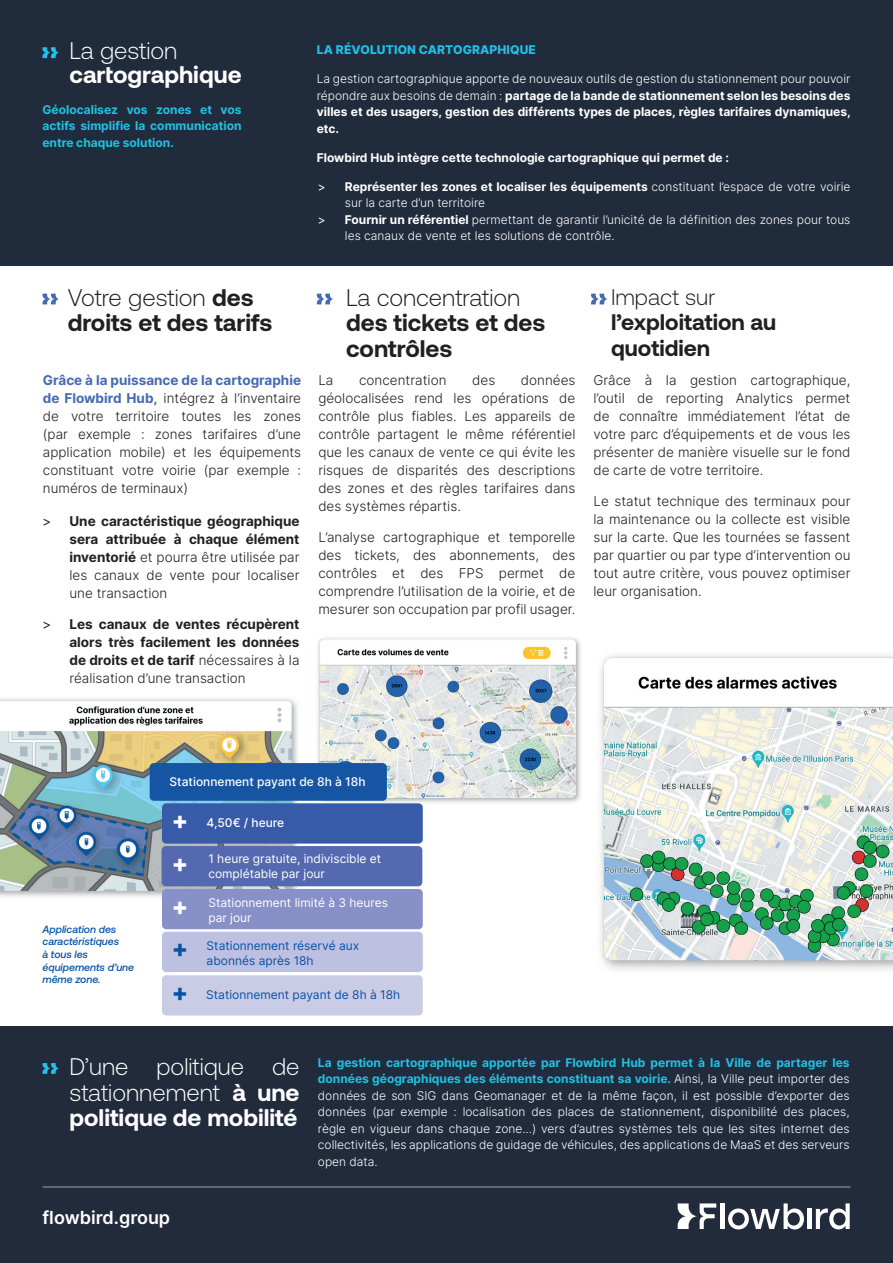
<style>
.page{position:relative;width:893px;height:1263px;background:#fff}
.page>*{position:absolute;margin:0;border:0;box-sizing:border-box;transform-origin:0 0}
.t1{font:300 24px/25.5px "Aeonik";color:#fff;text-align:justify}
.t2{font:700 24px/25.5px "Aeonik";color:#231f20}
.t3{font:300 24px "Aeonik";color:#231f20}
.t4{font:700 24px "Aeonik";color:#fff}
.t5{font:800 24px "Inter";color:#fff}
.t6{font:800 24px/43.5px "Inter";color:#0754a6}
.t7{font:700 22.5px/25.5px "Aeonik";color:#231f20}
.t8{font:300 22.5px "Aeonik";color:#231f20}
.t9{font:600 18px "Inter";color:#fff}
.t10{font:300 13.5px/18px "Inter";color:#231f20;text-align:justify}
.t11{font:700 13.5px/18px "Inter";color:#231f20;text-align:justify}
.t12{font:300 12px/16.5px "Inter";color:#fff;text-align:justify}
.t13{font:700 12px/16.5px "Inter";color:#fff;text-align:justify}
.t14{font:12px/15px "Inter";color:#fff}
.t15{font:700 12px/16.5px "Inter";color:#22c0e5;text-align:justify}
.t16{font:12px/15px "Inter";color:#0754a6}
.t17{font:500 12px "Inter";color:#fff}
.t18{font:800 12px "Inter";letter-spacing:.01em;color:#22c0e5}
.t19{font:italic 500 10.5px/12.6px "Aeonik";color:#0754a6}
.s1{font-weight:300}
.s2{font-weight:400}
.s3{font-weight:700}
.s4{font-weight:700;color:#446ab3}
.s5{font-weight:700;color:#22c0e5}
</style>
<div class="page">
<div style="left:0;top:0;width:893px;height:265px;background:#202c3c"></div>
<img style="left:600px;top:654px;width:293px;height:316px">
<div style="left:0;top:1027px;width:893px;height:236px;background:#212b3c"></div>
<hr style="left:720px;top:1203px;width:4px;height:26px;background:#fff">
<svg style="left:728px;top:1203px;width:76px;height:26px"></svg>
<hr style="left:808px;top:1209px;width:4px;height:20px;background:#fff">
<svg style="left:678px;top:1203px;width:38px;height:26px"></svg>
<svg style="left:816px;top:1203px;width:34px;height:26px"></svg>
<hr style="left:43px;top:1186px;width:807px;height:1px;background:#d7d9d8">
<svg style="left:317px;top:294px;width:16px;height:10px"></svg>
<svg style="left:43px;top:294px;width:16px;height:10px"></svg>
<svg style="left:591px;top:294px;width:17px;height:10px"></svg>
<svg style="left:43px;top:1063px;width:16px;height:11px"></svg>
<img style="left:317px;top:638px;width:264px;height:165px">
<svg style="left:42px;top:47px;width:17px;height:11px"></svg>
<img style="left:0;top:698px;width:300px;height:199px">
<div style="left:162px;top:803px;width:261px;height:40px;background:#385ba9;border-radius:4px"></div>
<div style="left:162px;top:846px;width:260px;height:40px;background:#5569b1;border-radius:4px"></div>
<div style="left:162px;top:889px;width:261px;height:40px;background:#8790c7;border-radius:4px"></div>
<div style="left:162px;top:932px;width:261px;height:40px;background:#bdc0e0;border-radius:4px"></div>
<div style="left:162px;top:975px;width:261px;height:40px;background:#cacce6;border-radius:4px"></div>
<div style="left:150px;top:763px;width:237px;height:38px;background:#1555a3;border-radius:4px"></div>
<h1 class="t1" style="left:69px;top:38px;width:109px">La gestion</h1>
<h1 class="t4" style="left:69px;top:61px;width:174px">cartographique</h1>
<p class="t15" style="left:42px;top:101px;width:201px">Géolocalisez vos zones et vos actifs simplifie la communication entre chaque solution.</p>
<p class="t18" style="left:317px;top:41px;width:221px">LA RÉVOLUTION CARTOGRAPHIQUE</p>
<p class="t13" style="left:317px;top:70px;width:536px"><span class="s1">La gestion cartographique apporte de nouveaux outils de gestion du stationnement pour pouvoir répondre aux besoins de demain :</span> partage de la bande de stationnement selon les besoins des villes et des usagers, gestion des différents types de places, règles tarifaires dynamiques, etc.</p>
<p class="t13" style="left:317px;top:149px;width:414px">Flowbird Hub intègre cette technologie cartographique qui permet de :</p>
<p class="t13" style="left:318px;top:178px;width:534px"><span class="s2">&gt;</span> Représenter les zones et localiser les équipements <span class="s1">constituant l’espace de votre voirie</span></p>
<p class="t12" style="left:345px;top:195px;width:142px">sur la carte d’un territoire</p>
<p class="t12" style="left:318px;top:211px;width:534px"><span class="s2">&gt;</span> <span class="s3">Fournir un référentiel</span> permettant de garantir l’unicité de la définition des zones pour tous</p>
<p class="t12" style="left:345px;top:228px;width:271px">les canaux de vente et les solutions de contrôle.</p>
<h1 class="t2" style="left:68px;top:284px;width:206px"><span class="s1">Votre gestion</span> des droits et des tarifs</h1>
<h2 class="t8" style="left:611px;top:284px;width:106px">Impact sur</h2>
<h1 class="t3" style="left:346px;top:284px;width:176px">La concentration</h1>
<h1 class="t2" style="left:346px;top:310px;width:201px">des tickets et des contrôles</h1>
<h2 class="t7" style="left:611px;top:309px;width:167px">l’exploitation au quotidien</h2>
<p class="t10" style="left:43px;top:371px;width:260px"><span class="s4">Grâce à la puissance de la cartographie de Flowbird Hub,</span> intégrez à l’inventaire de votre territoire toutes les zones (par exemple : zones tarifaires d’une application mobile) et les équipements constituant votre voirie (par exemple : numéros de terminaux)</p>
<p class="t11" style="left:69px;top:512px;width:232px;text-indent:-27px"><span class="s2">&gt;</span> Une caractéristique géographique sera attribuée à chaque élément inventorié <span class="s1">et pourra être utilisée par les canaux de vente pour localiser une transaction</span></p>
<p class="t11" style="left:69px;top:614px;width:232px;text-indent:-27px"><span class="s2">&gt;</span> Les canaux de ventes récupèrent alors très facilement les données de droits et de tarif <span class="s1">nécessaires à la réalisation d’une transaction</span></p>
<p class="t10" style="left:318px;top:371px;width:259px;text-indent:203px">données géolocalisées rend les opérations de contrôle plus fiables. Les appareils de contrôle partagent le même référentiel que les canaux de vente ce qui évite les risques de disparités des descriptions des zones et des règles tarifaires dans des systèmes répartis.</p>
<p class="t10" style="left:318px;top:528px;width:259px">L’analyse cartographique et temporelle des tickets, des abonnements, des contrôles et des FPS permet de comprendre l’utilisation de la voirie, et de mesurer son occupation par profil usager.</p>
<p class="t10" style="left:318px;top:371px;width:17px">La</p>
<p class="t10" style="left:359px;top:371px;width:89px">concentration</p>
<p class="t10" style="left:472px;top:371px;width:25px">des</p>
<p class="t10" style="left:593px;top:371px;width:259px">Grâce à la gestion cartographique, l’outil de reporting Analytics permet de connaître immédiatement l’état de votre parc d’équipements et de vous les présenter de manière visuelle sur le fond de carte de votre territoire.</p>
<p class="t10" style="left:593px;top:492px;width:259px">Le statut technique des terminaux pour la maintenance ou la collecte est visible sur la carte. Que les tournées se fassent par quartier ou par type d’intervention ou tout autre critère, vous pouvez optimiser leur organisation.</p>
<p class="t19" style="left:43px;top:923px;width:93px">Application des caractéristiques<br>à tous les équipements d’une même zone.</p>
<p class="t17" style="left:170px;top:772px;width:197px">Stationnement payant de 8h à 18h</p>
<h1 class="t5" style="left:172px;top:802px;width:18px">+</h1>
<p class="t17" style="left:207px;top:814px;width:79px">4,50€ / heure</p>
<h1 class="t5" style="left:172px;top:845px;width:18px">+</h1>
<p class="t14" style="left:208px;top:851px;width:174px">1 heure gratuite, indiviscible et complétable par jour</p>
<h1 class="t5" style="left:172px;top:888px;width:18px">+</h1>
<p class="t14" style="left:208px;top:895px;width:181px">Stationnement limité à 3 heures par jour</p>
<h1 class="t6" style="left:172px;top:926px;width:18px">+ +</h1>
<p class="t16" style="left:207px;top:937px;width:154px">Stationnement réservé aux abonnés après 18h</p>
<p class="t16" style="left:206px;top:987px;width:196px">Stationnement payant de 8h à 18h</p>
<h1 class="t1" style="left:70px;top:1054px;width:232px">D’une politique de stationnement <span class="s3">à une politique de mobilité</span></h1>
<h3 class="t9" style="left:43px;top:1204px;width:129px">flowbird.group</h3>
<p class="t12" style="left:318px;top:1054px;width:533px"><span class="s5">La gestion cartographique apportée par Flowbird Hub permet à la Ville de partager les données géographiques des éléments constituant sa voirie.</span> Ainsi, la Ville peut importer des données de son SIG dans Geomanager et de la même façon, il est possible d’exporter des données (par exemple : localisation des places de stationnement, disponibilité des places, règle en vigueur dans chaque zone...) vers d’autres systèmes tels que les sites internet des collectivités, les applications de guidage de véhicules, des applications de MaaS et des serveurs open data.</p>
</div>
